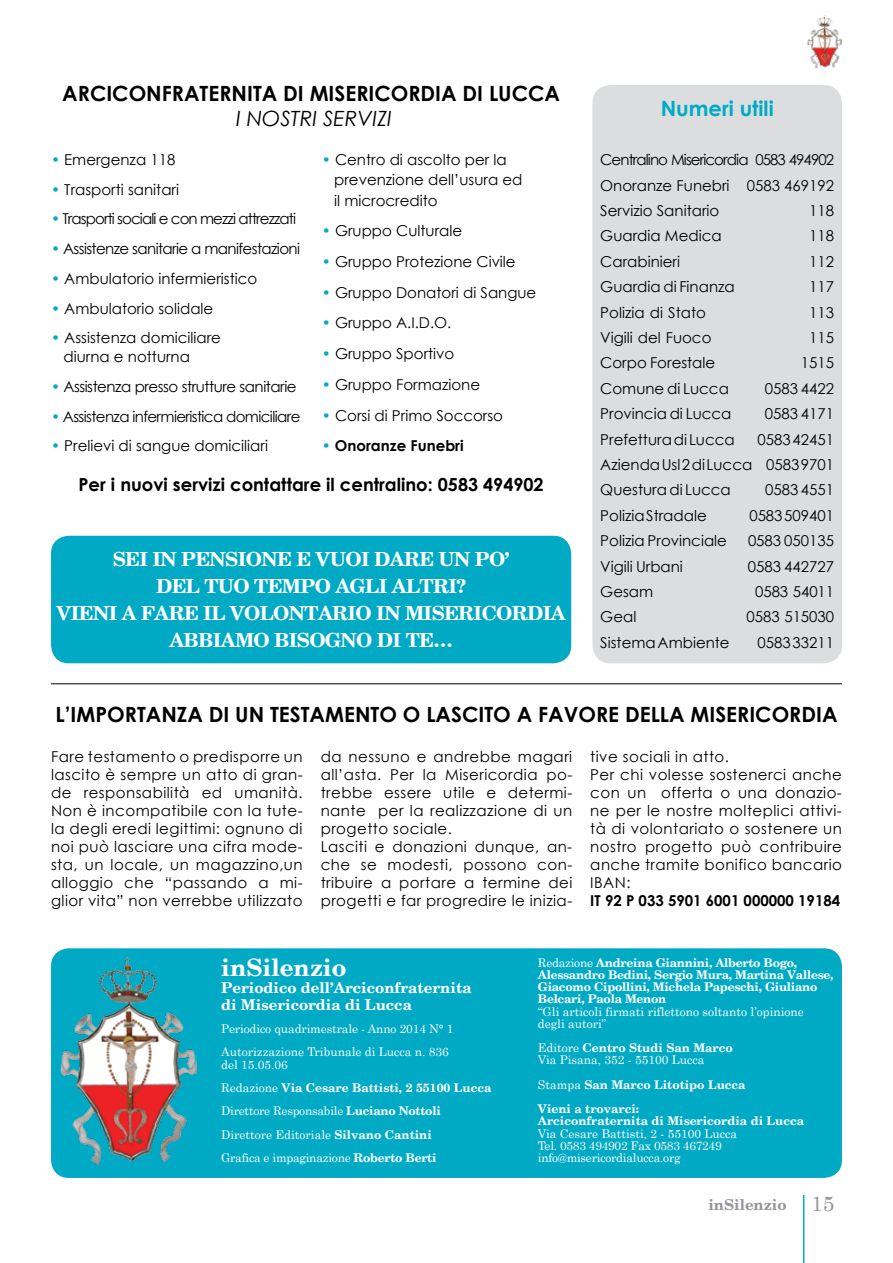
<style>
.page{position:relative;width:893px;height:1263px;background:#fff}
.page>*{position:absolute;margin:0;border:0;box-sizing:border-box;transform-origin:0 0}
.t1{font:700 24px "New Century Schlbk";color:#fff}
.t2{font:700 21px "Century Gothic";color:#000}
.t3{font:italic 21px "Century Gothic";color:#000}
.t4{font:700 21px "Century Gothic";color:#00aac5}
.t5{font:21px "Century Schoolbook";color:#939598}
.t6{font:700 19.5px/27px "New Century Schlbk";letter-spacing:-.03em;color:#fff;text-align:center}
.t7{font:700 18px "Century Gothic";color:#000}
.t8{font:15px/18px "Century Gothic";color:#000;text-align:justify}
.t9{font:15px/18px "Century Gothic";letter-spacing:.03em;color:#000}
.t10{font:15px "Century Gothic";letter-spacing:-.04em;color:#000}
.t11{font:700 15px/17px "New Century Schlbk";color:#fff}
.t12{font:700 15px "Century Gothic";color:#000}
.t13{font:15px "Century Gothic";letter-spacing:-.06em;color:#000}
.t14{font:15px "Century Gothic";letter-spacing:-.03em;color:#000}
.t15{font:700 15px "New Century Schlbk";color:#939598}
.t16{font:12px/23.4px "Century Schoolbook";letter-spacing:-.02em;color:#fff}
.t17{font:12px/23.4px "Century Schoolbook";color:#fff}
.t18{font:700 12px/24.5px "New Century Schlbk";color:#fff}
.t19{font:700 12px/12.1px "New Century Schlbk";letter-spacing:-.02em;color:#fff}
.s1{color:#00aac5}
.s2{font-family:"Century Schoolbook";font-weight:400}
.s3{font-family:"New Century Schlbk";font-weight:700}
</style>
<div class="page">
<div style="left:51px;top:536px;width:520px;height:127px;background:#00aac5;border-radius:18px"></div>
<hr style="left:803px;top:1195px;width:1px;height:68px;background:#00aac5">
<div style="left:51px;top:948px;width:791px;height:230px;background:#00aac5;border-radius:18px"></div>
<img style="left:60px;top:956px;width:137px;height:210px">
<div style="left:592px;top:85px;width:250px;height:578px;background:#dcddde;border-radius:18px"></div>
<hr style="left:51px;top:683px;width:791px;height:1px;background:#000">
<img style="left:807px;top:15px;width:35px;height:54px">
<h2 class="t2" style="left:62px;top:77px;width:98px">ARCICONFRATERN</h2>
<h2 class="t2" style="left:247px;top:77px;width:313px">ITA DI MISERICORDIA DI LUCCA</h2>
<h2 class="t3" style="left:236px;top:104px;width:24px">I NOSTRI</h2>
<h2 class="t3" style="left:323px;top:104px;width:12px">SERVI</h2>
<h2 class="t3" style="left:377px;top:104px;width:15px">ZI</h2>
<p class="t8" style="left:51px;top:150px;width:126px"><span class="s1">•</span> Emergenza 118</p>
<p class="t8" style="left:51px;top:180px;width:130px"><span class="s1">•</span> Trasporti sanitari</p>
<p class="t13" style="left:51px;top:209px;width:247px"><span class="s1">•</span> Trasporti sociali e con mezzi attrezzati</p>
<p class="t10" style="left:51px;top:238px;width:251px"><span class="s1">•</span> Assistenze sanitarie a manifestazioni</p>
<p class="t8" style="left:51px;top:269px;width:208px"><span class="s1">•</span> Ambulatorio infermieristico</p>
<p class="t8" style="left:51px;top:299px;width:164px"><span class="s1">•</span> Ambulatorio solidale</p>
<p class="t8" style="left:63px;top:328px;width:159px;line-height:19.2px;text-indent:-12px"><span class="s1">•</span> Assistenza domiciliare diurna e notturna</p>
<p class="t14" style="left:51px;top:376px;width:247px"><span class="s1">•</span> Assistenza presso strutture sanitarie</p>
<p class="t10" style="left:51px;top:406px;width:251px"><span class="s1">•</span> Assistenza infermieristica domiciliare</p>
<p class="t8" style="left:51px;top:437px;width:219px"><span class="s1">•</span> Prelievi di sangue domiciliari</p>
<p class="t8" style="left:334px;top:149px;width:190px;line-height:20.2px;text-align:left;text-indent:-12px"><span class="s1">•</span> Centro di ascolto per la prevenzione dell’usura ed il microcredito</p>
<p class="t8" style="left:322px;top:222px;width:142px"><span class="s1">•</span> Gruppo Culturale</p>
<p class="t8" style="left:322px;top:252px;width:195px"><span class="s1">•</span> Gruppo Protezione Civile</p>
<p class="t8" style="left:322px;top:283px;width:216px"><span class="s1">•</span> Gruppo Donatori di Sangue</p>
<p class="t8" style="left:322px;top:314px;width:131px"><span class="s1">•</span> Gruppo A.I.D.O.</p>
<p class="t8" style="left:322px;top:345px;width:134px"><span class="s1">•</span> Gruppo Sportivo</p>
<p class="t8" style="left:322px;top:375px;width:160px"><span class="s1">•</span> Gruppo Formazione</p>
<p class="t8" style="left:322px;top:406px;width:183px"><span class="s1">•</span> Corsi di Primo Soccorso</p>
<p class="t12" style="left:322px;top:435px;width:143px"><span class="s1">•</span> ONORANZE FUNEBRI</p>
<p class="t7" style="left:79px;top:471px;width:467px">PER I NUOVI SERVIZI CONTATTARE IL CENTRALINO: 0583 494902</p>
<h3 class="t6" style="left:57px;top:546px;width:511px">SEI IN PENSIONE E VUOI DARE UN PO’<br>DEL TUO TEMPO AGLI ALTRI?<br>VIENI A FARE IL VOLONTARIO IN MISERICORDIA<br>ABBIAMO BISOGNO DI TE…</h3>
<h2 class="t4" style="left:661px;top:92px;width:114px">NUMERI UTILI</h2>
<p class="t8" style="left:600px;top:147px;width:235px;line-height:25.3px">Centralino Misericordia 0583 494902<br>Onoranze Funebri 0583 469192<br>Servizio Sanitario</p>
<p class="t8" style="left:809px;top:201px;width:26px">118</p>
<p class="t8" style="left:600px;top:227px;width:123px">Guardia Medica</p>
<p class="t8" style="left:809px;top:227px;width:26px">118</p>
<p class="t8" style="left:600px;top:252px;width:81px">Carabinieri</p>
<p class="t8" style="left:809px;top:252px;width:26px">112</p>
<p class="t8" style="left:600px;top:278px;width:136px">Guardia di Finanza</p>
<p class="t8" style="left:809px;top:278px;width:26px">117</p>
<p class="t8" style="left:600px;top:303px;width:107px">Polizia di Stato</p>
<p class="t8" style="left:809px;top:303px;width:26px">113</p>
<p class="t8" style="left:600px;top:328px;width:113px">Vigili del Fuoco</p>
<p class="t8" style="left:809px;top:328px;width:26px">115</p>
<p class="t8" style="left:600px;top:354px;width:117px">Corpo Forestale</p>
<p class="t8" style="left:801px;top:354px;width:35px">1515</p>
<p class="t8" style="left:600px;top:379px;width:130px">Comune di Lucca</p>
<p class="t8" style="left:765px;top:379px;width:71px">0583 4422</p>
<p class="t8" style="left:600px;top:405px;width:133px">Provincia di Lucca</p>
<p class="t8" style="left:765px;top:405px;width:71px">0583 4171</p>
<p class="t8" style="left:600px;top:430px;width:136px">Prefettura di Lucca</p>
<p class="t8" style="left:600px;top:426px;width:235px;line-height:25.3px;text-indent:157px">0583 42451<br>Azienda Usl 2 di Lucca 0583 9701<br>Questura di Lucca</p>
<p class="t8" style="left:765px;top:481px;width:70px">0583 4551</p>
<p class="t8" style="left:600px;top:506px;width:108px">Polizia Stradale</p>
<p class="t8" style="left:749px;top:506px;width:86px">0583 509401</p>
<p class="t8" style="left:600px;top:532px;width:128px">Polizia Provinciale</p>
<p class="t8" style="left:748px;top:532px;width:88px">0583 050135</p>
<p class="t8" style="left:600px;top:557px;width:84px">Vigili Urbani</p>
<p class="t8" style="left:748px;top:557px;width:88px">0583 442727</p>
<p class="t8" style="left:600px;top:582px;width:54px">Gesam</p>
<p class="t8" style="left:755px;top:582px;width:81px">0583 54011</p>
<p class="t8" style="left:600px;top:608px;width:38px">Geal</p>
<p class="t8" style="left:746px;top:608px;width:89px">0583 515030</p>
<p class="t8" style="left:600px;top:633px;width:131px">Sistema Ambiente</p>
<p class="t8" style="left:757px;top:633px;width:78px">0583 33211</p>
<h2 class="t2" style="left:56px;top:698px;width:83px">L’IMPORTAN</h2>
<h2 class="t2" style="left:177px;top:698px;width:107px">ZA DI UN TESTAMENT</h2>
<h2 class="t2" style="left:379px;top:698px;width:173px">O O LASCITO A FAV</h2>
<h2 class="t2" style="left:578px;top:698px;width:73px">ORE DELLA</h2>
<h2 class="t2" style="left:691px;top:698px;width:147px">MISERICORDIA</h2>
<p class="t8" style="left:51px;top:747px;width:253px">Fare testamento o predisporre un lascito è sempre un atto di gran&shy;de responsabilità ed umanità.<br>Non è incompatibile con la tute&shy;la degli eredi legittimi: ognuno di noi può lasciare una cifra mode&shy;sta, un locale, un magazzino,un alloggio che “passando a mi&shy;glior vita” non verrebbe utilizzato</p>
<p class="t9" style="left:321px;top:747px;width:253px">da nessuno e andrebbe magari all’asta. Per la Misericordia po&shy;trebbe essere utile e determi&shy;nante per la realizzazione di un progetto sociale.<br>Lasciti e donazioni dunque, an&shy;che se modesti, possono con&shy;tribuire a portare a termine dei progetti e far progredire le inizia-</p>
<p class="t9" style="left:590px;top:747px;width:253px">tive sociali in atto.<br>Per chi volesse sostenerci anche con un offerta o una donazio&shy;ne per le nostre molteplici attivi&shy;tà di volontariato o sostenere un nostro progetto può contribuire anche tramite bonifico bancario<br>IBAN:</p>
<p class="t12" style="left:590px;top:889px;width:251px">IT 92 P 033 5901 6001 000000 19184</p>
<h1 class="t1" style="left:221px;top:952px;width:127px">inSilenzio</h1>
<p class="t11" style="left:221px;top:979px;width:252px">Periodico dell’Arciconfraternita di Misericordia di Lucca</p>
<p class="t17" style="left:221px;top:1016px;width:234px">Periodico quadrimestrale - Anno 2014 N° 1<br>Autorizzazione Tribunale di Lucca n. 836</p>
<p class="t17" style="left:221px;top:1052px;width:68px">del 15.05.06</p>
<p class="t18" style="left:221px;top:1076px;width:272px"><span class="s2">Redazione</span> Via Cesare Battisti, 2 55100 Lucca</p>
<p class="t16" style="left:221px;top:1099px;width:221px">Direttore Responsabile <span class="s3">Luciano Nottoli<br></span>Direttore Editoriale <span class="s3">Silvano Cantini<br></span>Grafica e impaginazione <span class="s3">Roberto Berti</span></p>
<p class="t19" style="left:538px;top:957px;width:297px"><span class="s2">Redazione</span> Andreina Giannini, Alberto Bogo, Alessandro Bedini, Sergio Mura, Martina Vallese, Giacomo Cipollini, Michela Papeschi, Giuliano Belcari, Paola Menon</p>
<p class="t17" style="left:538px;top:1005px;width:268px;line-height:12.1px">“Gli articoli firmati riflettono soltanto l’opinione degli autori”</p>
<p class="t18" style="left:538px;top:1036px;width:196px"><span class="s2">Editore</span> Centro Studi San Marco</p>
<p class="t17" style="left:538px;top:1048px;width:168px">Via Pisana, 352 - 55100 Lucca</p>
<p class="t18" style="left:538px;top:1072px;width:209px"><span class="s2">Stampa</span> San Marco Litotipo Lucca<br>Vieni a trovarci:</p>
<p class="t18" style="left:538px;top:1109px;width:268px">Arciconfraternita di Misericordia di Lucca</p>
<p class="t16" style="left:538px;top:1127px;width:201px;line-height:12.1px">Via Cesare Battisti, 2 - 55100 Lucca<br>Tel. 0583 494902 Fax 0583 467249 info@misericordialucca.org</p>
<p class="t15" style="left:708px;top:1195px;width:80px">inSilenzio</p>
<h2 class="t5" style="left:811px;top:1190px;width:25px">15</h2>
</div>
